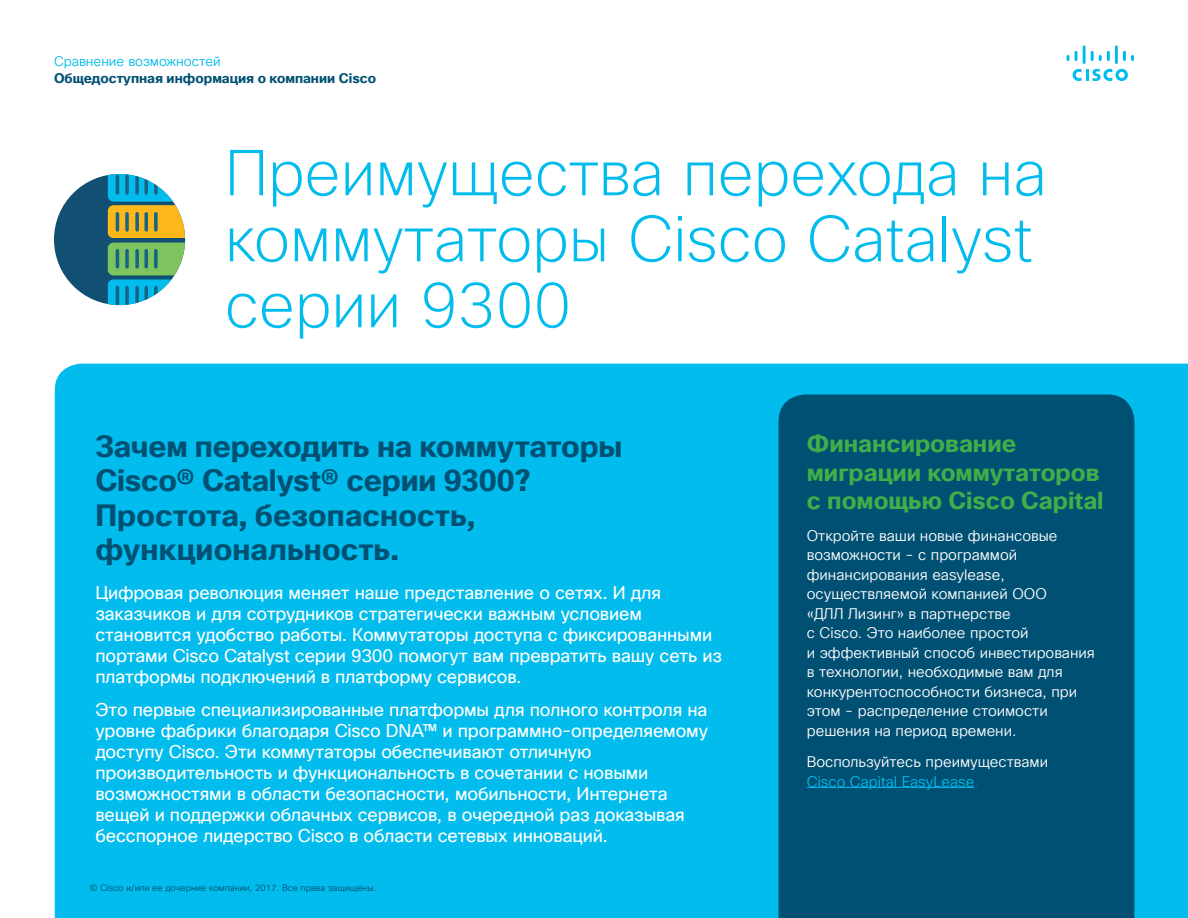
<style>
.page{position:relative;width:1188px;height:918px;background:#fff}
.page>*{position:absolute;margin:0;border:0;box-sizing:border-box;transform-origin:0 0}
.Title_Headline{font:200 63px/66px "Cisco Sans TT";color:#01bcec}
.Intro_Heading{font:700 30px/34.5px "Cisco Sans TT";letter-spacing:-.005em;color:#005073}
.Sidebar_Heading_2nd{font:700 24px/28.5px "Cisco Sans TT";color:#40ae49}
.Intro{font:18px/21px "Cisco Sans TT";letter-spacing:-.01em;color:#fff}
.Body{font:15px/19.5px "Cisco Sans TT Light";color:#fff}
.t1{font:700 13.5px "Cisco Sans TT";color:#005073}
.t2{font:13.5px "Cisco Sans TT Light";color:#01bcec}
.t3{font:9px "Cisco Sans TT Light";color:#015072}
.s1{color:#01bcec}
.s2{color:#57585a}
</style>
<div class="page">
<svg style="left:1073px;top:69px;width:55px;height:12px"></svg>
<svg style="left:1067px;top:55px;width:2px;height:6px"></svg>
<svg style="left:1075px;top:51px;width:3px;height:10px"></svg>
<hr style="left:1083px;top:45px;width:3px;height:19px;background:#01bcec">
<svg style="left:1091px;top:51px;width:19px;height:10px"></svg>
<hr style="left:1115px;top:45px;width:3px;height:19px;background:#01bcec">
<svg style="left:1123px;top:51px;width:11px;height:10px"></svg>
<div style="left:55px;top:364px;width:1133px;height:554px;background:#01bcec"></div>
<div style="left:778px;top:394px;width:356px;height:524px;background:#005073"></div>
<hr style="left:807px;top:787px;width:167px;height:1px;background:#01bcec">
<div style="left:54px;top:174px;width:131px;height:131px;background:#114f73;border-radius:50%"></div>
<svg style="left:108px;top:174px;width:77px;height:131px"></svg>
<hr style="left:116px;top:176px;width:3px;height:17px;background:#186487">
<svg style="left:125px;top:176px;width:4px;height:17px"></svg>
<svg style="left:135px;top:176px;width:4px;height:17px"></svg>
<svg style="left:144px;top:176px;width:4px;height:17px"></svg>
<svg style="left:154px;top:176px;width:4px;height:17px"></svg>
<p class="t2" style="left:54px;top:53px;width:168px">Сравнение возможностей</p>
<p class="t1" style="left:54px;top:69px;width:324px">Общедоступная информация о компании Cisco</p>
<p class="Title_Headline" style="left:225px;top:142px;width:823px">Преимущества перехода на коммутаторы Cisco Catalyst серии 9300</p>
<p class="Intro_Heading" style="left:95px;top:430px;width:529px">Зачем переходить на коммутаторы<br>Cisco® Catalyst® серии 9300?<br>Простота, безопасность, функциональность.</p>
<p class="Intro" style="left:95px;top:583px;width:628px">Цифровая революция меняет наше представление о сетях. И для заказчиков и для сотрудников стратегически важным условием становится удобство работы. Коммутаторы доступа с фиксированными портами Cisco Catalyst серии 9300 помогут вам превратить вашу сеть из платформы подключений в платформу сервисов.</p>
<p class="Intro" style="left:95px;top:700px;width:614px">Это первые специализированные платформы для полного контроля на уровне фабрики благодаря Cisco DNA™ и программно-определяемому доступу Cisco. Эти коммутаторы обеспечивают отличную производительность и функциональность в сочетании с новыми возможностями в области безопасности, мобильности, Интернета вещей и поддержки облачных сервисов, в очередной раз доказывая бесспорное лидерство Cisco в области сетевых инноваций.</p>
<p class="t3" style="left:90px;top:882px;width:288px">© Cisco и/или ее дочерние компании, 2017. Все права защищены.</p>
<p class="Sidebar_Heading_2nd" style="left:807px;top:430px;width:298px">Финансирование миграции коммутаторов с помощью Cisco Capital</p>
<p class="Body" style="left:807px;top:526px;width:290px">Откройте ваши новые финансовые возможности - с программой финансирования easylease, осуществляемой компанией ООО<br>«ДЛЛ Лизинг» в партнерстве<br>с Cisco. Это наиболее простой<br>и эффективный способ инвестирования в технологии, необходимые вам для конкурентоспособности бизнеса, при этом - распределение стоимости решения на период времени.</p>
<p class="Body" style="left:807px;top:753px;width:243px">Воспользуйтесь преимуществами<br><span class="s1">Cisco Capital EasyLease</span><span class="s2">.</span></p>
</div>
